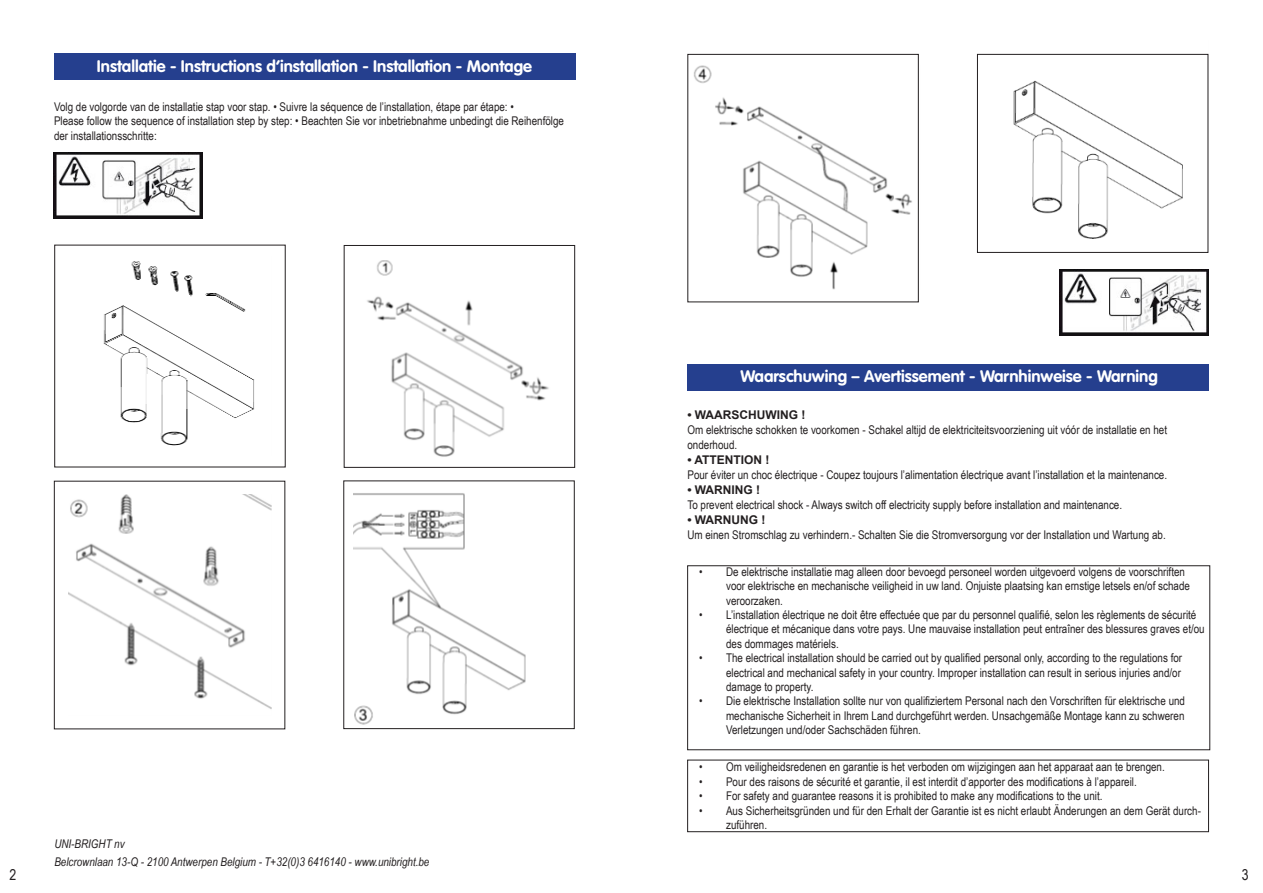
<style>
.page{position:relative;width:1263px;height:893px;background:#fff}
.page>*{position:absolute;margin:0;border:0;box-sizing:border-box;transform-origin:0 0}
.t1{font:700 16.5px "Unibright";color:#fff}
.t2{font:15px "Arial Narrow";color:#231f20}
.Body_NL{font:12px/14.4px "Arial Narrow";color:#231f20}
.Body_NL-2{font:italic 12px "Arial Narrow";color:#231f20}
.Body_NL-3{font:700 12px "Arial";color:#231f20}
</style>
<div class="page">
<img style="left:694px;top:65px;width:218px;height:225px">
<img style="left:989px;top:53px;width:219px;height:186px">
<div style="left:54px;top:53px;width:521px;height:27px;background:#253f8e"></div>
<div style="left:687px;top:760px;width:522px;height:72px;border:1px solid #231f20"></div>
<div style="left:687px;top:364px;width:521px;height:27px;background:#253f8e"></div>
<img style="left:54px;top:153px;width:149px;height:65px">
<img style="left:1059px;top:269px;width:149px;height:66px">
<div style="left:54px;top:245px;width:232px;height:222px;border:1px solid #231f20"></div>
<div style="left:344px;top:245px;width:231px;height:223px;border:1px solid #231f20"></div>
<div style="left:343px;top:480px;width:232px;height:249px;border:1px solid #231f20"></div>
<div style="left:687px;top:54px;width:232px;height:248px;border:1px solid #231f20"></div>
<div style="left:977px;top:54px;width:231px;height:199px;border:1px solid #231f20"></div>
<img style="left:103px;top:261px;width:152px;height:185px">
<img style="left:367px;top:261px;width:182px;height:196px">
<img style="left:68px;top:495px;width:203px;height:214px">
<img style="left:354px;top:493px;width:172px;height:232px">
<p class="t1" style="left:97px;top:54px;width:437px">Installatie - Instructions d’installation - Installation - Montage</p>
<p class="Body_NL" style="left:54px;top:99px;width:461px">Volg de volgorde van de installatie stap voor stap. • Suivre la séquence de l’installation, étape par étape: •</p>
<p class="Body_NL" style="left:54px;top:113px;width:511px">Please follow the sequence of installation step by step: • Beachten Sie vor inbetriebnahme unbedingt die Reihenfölge der installationsschritte:</p>
<p class="t1" style="left:740px;top:363px;width:419px">Waarschuwing – Avertissement - Warnhinweise - Warning</p>
<p class="Body_NL-3" style="left:687px;top:406px;width:120px">• WAARSCHUWING !</p>
<p class="Body_NL" style="left:687px;top:421px;width:481px;line-height:15px">Om elektrische schokken te voorkomen - Schakel altijd de elektriciteitsvoorziening uit vóór de installatie en het onderhoud.</p>
<p class="Body_NL-3" style="left:687px;top:451px;width:84px">• ATTENTION !</p>
<p class="Body_NL" style="left:687px;top:467px;width:481px">Pour éviter un choc électrique - Coupez toujours l’alimentation électrique avant l’installation et la maintenance.</p>
<p class="Body_NL-3" style="left:687px;top:481px;width:74px">• WARNING !</p>
<p class="Body_NL" style="left:687px;top:497px;width:436px">To prevent electrical shock - Always switch off electricity supply before installation and maintenance.</p>
<p class="Body_NL-3" style="left:687px;top:511px;width:80px">• WARNUNG !</p>
<p class="Body_NL" style="left:687px;top:527px;width:480px">Um einen Stromschlag zu verhindern.- Schalten Sie die Stromversorgung vor der Installation und Wartung ab.</p>
<p class="Body_NL" style="left:726px;top:564px;width:465px;text-indent:-27px">• De elektrische installatie mag alleen door bevoegd personeel worden uitgevoerd volgens de voorschriften voor elektrische en mechanische veiligheid in uw land. Onjuiste plaatsing kan ernstige letsels en/of schade veroorzaken.</p>
<p class="Body_NL" style="left:726px;top:607px;width:480px;text-indent:-27px">• L’installation électrique ne doit être effectuée que par du personnel qualifié, selon les règlements de sécurité électrique et mécanique dans votre pays. Une mauvaise installation peut entraîner des blessures graves et/ou des dommages matériels.</p>
<p class="Body_NL" style="left:726px;top:650px;width:458px;text-align:justify;text-indent:-27px">• The electrical installation should be carried out by qualified personal only, according to the regulations for electrical and mechanical safety in your country. Improper installation can result in serious injuries and/or damage to property.</p>
<p class="Body_NL" style="left:726px;top:693px;width:460px;text-align:justify;text-indent:-27px">• Die elektrische Installation sollte nur von qualifiziertem Personal nach den Vorschriften für elektrische und mechanische Sicherheit in Ihrem Land durchgeführt werden. Unsachgemäße Montage kann zu schweren Verletzungen und/oder Sachschäden führen.</p>
<p class="Body_NL" style="left:699px;top:760px;width:467px">• Om veiligheidsredenen en garantie is het verboden om wijzigingen aan het apparaat aan te brengen.</p>
<p class="Body_NL" style="left:699px;top:774px;width:439px">• Pour des raisons de sécurité et garantie, il est interdit d’apporter des modifications à l’appareil.</p>
<p class="Body_NL" style="left:699px;top:788px;width:405px">• For safety and guarantee reasons it is prohibited to make any modifications to the unit.</p>
<p class="Body_NL" style="left:726px;top:803px;width:476px;text-indent:-27px">• Aus Sicherheitsgründen und für den Erhalt der Garantie ist es nicht erlaubt Änderungen an dem Gerät durch&shy;zuführen.</p>
<p class="Body_NL-2" style="left:54px;top:835px;width:72px">UNI-BRIGHT nv</p>
<p class="Body_NL-2" style="left:54px;top:853px;width:377px">Belcrownlaan 13-Q - 2100 Antwerpen Belgium - T+32(0)3 6416140 - www.unibright.be</p>
<p class="t2" style="left:10px;top:863px;width:8px">2</p>
<p class="t2" style="left:1242px;top:863px;width:8px">3</p>
</div>
